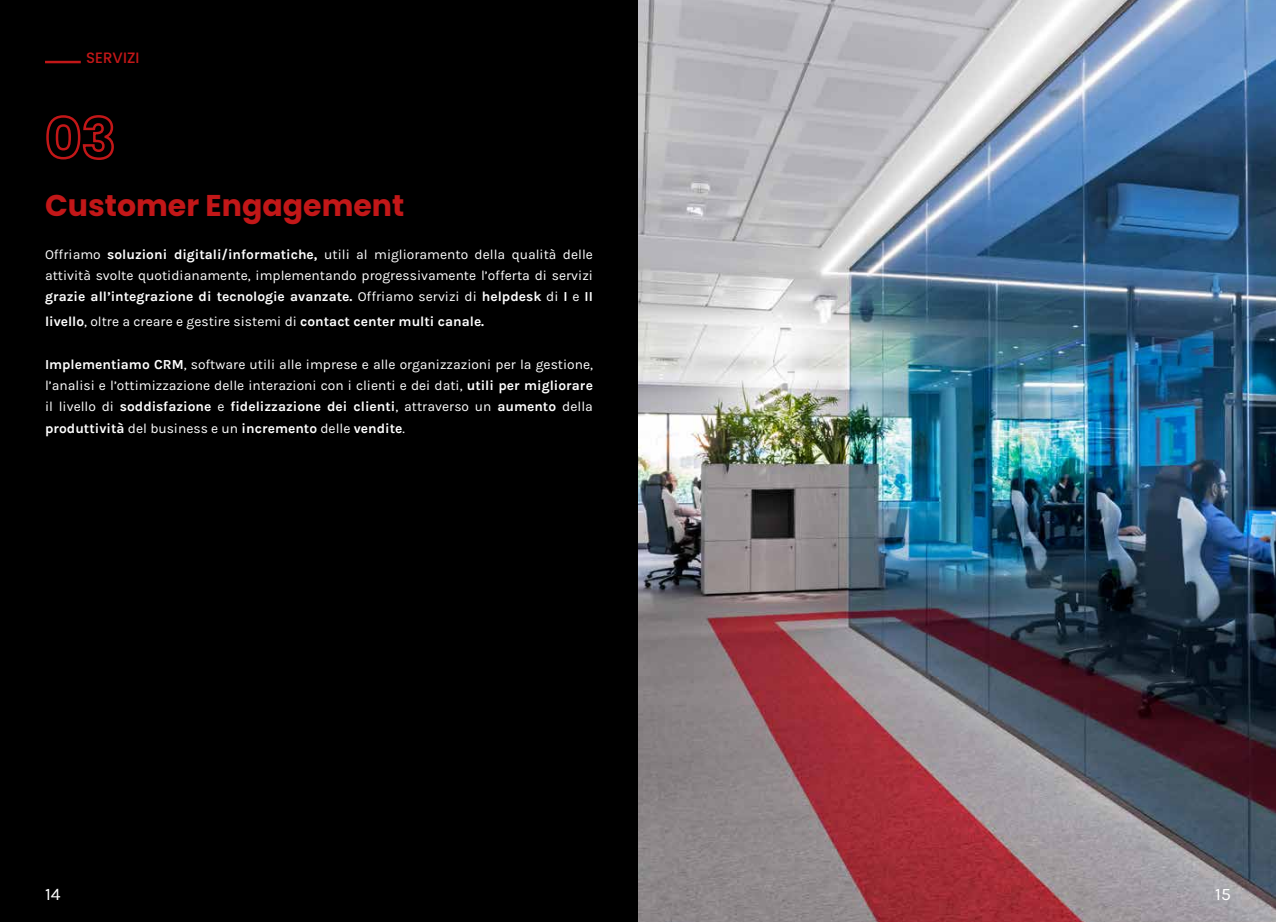
<style>
.page{position:relative;width:1276px;height:922px;background:#fff}
.page>*{position:absolute;margin:0;border:0;box-sizing:border-box;transform-origin:0 0}
.t1{font:700 30px "Poppins";color:#c21718}
.t2{font:17.5px "Karla";color:#fff}
.t3{font:500 15px "Poppins";color:#c21718}
.t4{font:13.75px/21.2px "Karla";color:#fff;text-align:justify}
.t5{font:700 13.75px "Karla";color:#fff}
.s1{font-weight:700}
.s2{font-weight:400}
</style>
<div class="page">
<div style="left:0;top:0;width:1276px;height:921px;background:#000"></div>
<hr style="left:45px;top:61px;width:36px;height:2px;background:#c21718">
<svg style="left:46px;top:115px;width:68px;height:45px"></svg>
<img style="left:638px;top:0;width:638px;height:921px">
<p class="t3" style="left:86px;top:49px;width:55px">SERVIZI</p>
<h1 class="t1" style="left:45px;top:188px;width:361px">Customer Engagement</h1>
<p class="t4" style="left:45px;top:244px;width:549px">Offriamo <span class="s1">soluzioni digitali/informatiche,</span> utili al miglioramento della qualità delle attività svolte quotidianamente, implementando progressivamente l’offerta di servizi <span class="s1">grazie all’integrazione di tecnologie avanzate.</span> Offriamo servizi di <span class="s1">helpdesk</span> di <span class="s1">I</span> e <span class="s1">II</span></p>
<p class="t5" style="left:45px;top:313px;width:441px">livello<span class="s2">, oltre a creare e gestire sistemi di</span> contact center multi canale.</p>
<p class="t4" style="left:45px;top:354px;width:549px"><span class="s1">Implementiamo CRM</span>, software utili alle imprese e alle organizzazioni per la gestione, l’analisi e l’ottimizzazione delle interazioni con i clienti e dei dati, <span class="s1">utili per migliorare </span>il livello di <span class="s1">soddisfazione</span> e <span class="s1">fidelizzazione dei clienti</span>, attraverso un <span class="s1">aumento</span> della <span class="s1">produttività</span> del business e un <span class="s1">incremento</span> delle <span class="s1">vendite</span>.</p>
<p class="t2" style="left:45px;top:884px;width:17px">14</p>
<p class="t2" style="left:1215px;top:884px;width:17px">15</p>
</div>
